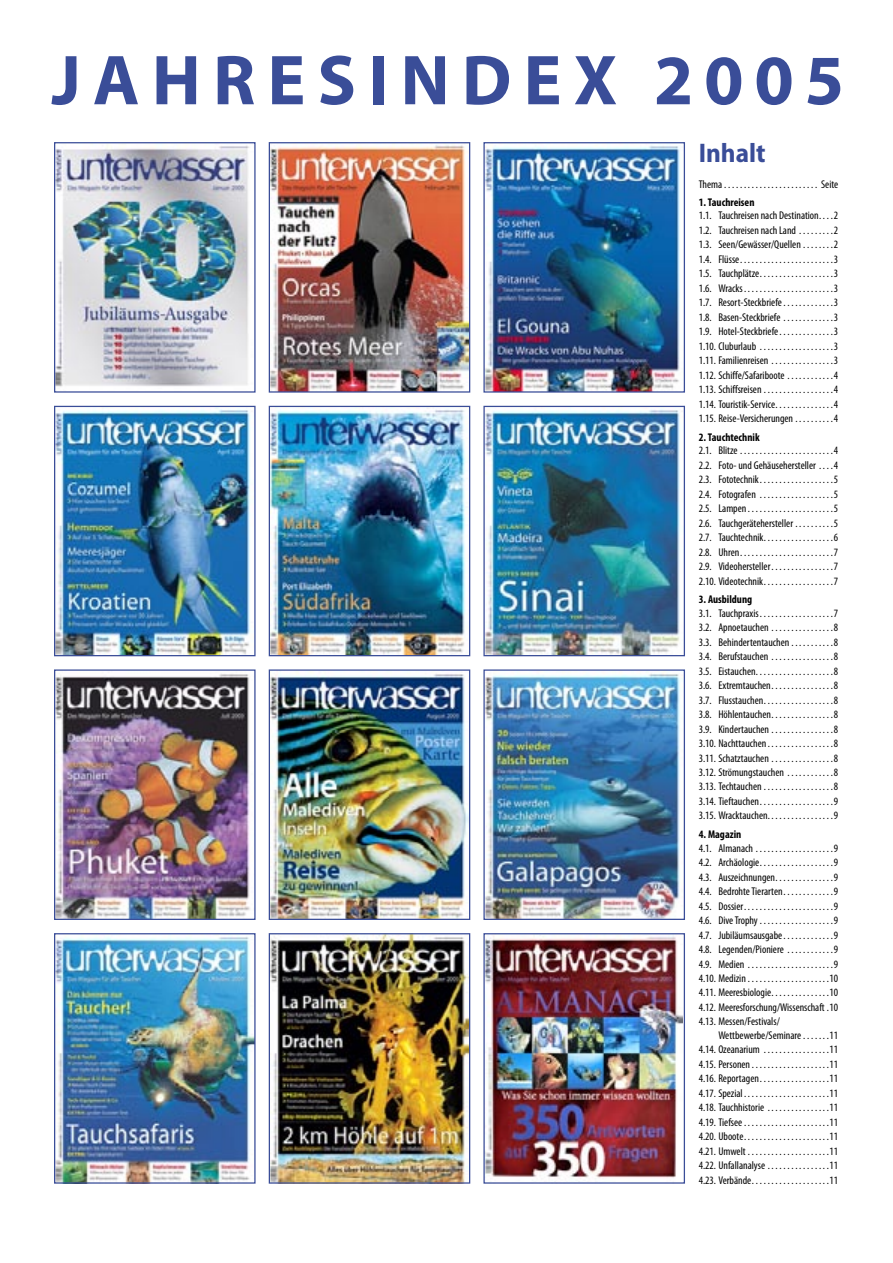
<style>
.page{position:relative;width:893px;height:1263px;background:#fff}
.page>*{position:absolute;margin:0;border:0;box-sizing:border-box;transform-origin:0 0}
.t1{font:700 71.25px "Myriad Pro";letter-spacing:.17em;color:#3a4d98}
.t2{font:700 semi-condensed 27px "Myriad Pro";color:#3a4d98}
.t3{font:condensed 11.25px/14.4px "Myriad Pro";color:#000;text-align:justify}
.t4{font:700 condensed 11.25px "Myriad Pro";color:#000}
</style>
<div class="page">
<img style="left:56px;top:145px;width:193px;height:242px">
<div style="left:54px;top:142px;width:202px;height:251px;border:1px solid #3a4d98"></div>
<img style="left:271px;top:144px;width:197px;height:247px">
<div style="left:269px;top:142px;width:201px;height:251px;border:1px solid #3a4d98"></div>
<img style="left:485px;top:144px;width:195px;height:247px">
<div style="left:483px;top:142px;width:202px;height:251px;border:1px solid #3a4d98"></div>
<img style="left:56px;top:408px;width:195px;height:246px">
<div style="left:54px;top:406px;width:202px;height:250px;border:1px solid #3a4d98"></div>
<img style="left:271px;top:408px;width:195px;height:246px">
<div style="left:269px;top:406px;width:201px;height:250px;border:1px solid #3a4d98"></div>
<img style="left:485px;top:409px;width:195px;height:245px">
<div style="left:483px;top:406px;width:202px;height:250px;border:1px solid #3a4d98"></div>
<img style="left:56px;top:673px;width:194px;height:245px">
<div style="left:54px;top:669px;width:202px;height:251px;border:1px solid #3a4d98"></div>
<img style="left:271px;top:671px;width:197px;height:247px">
<div style="left:269px;top:669px;width:201px;height:251px;border:1px solid #3a4d98"></div>
<img style="left:485px;top:671px;width:196px;height:247px">
<div style="left:483px;top:669px;width:202px;height:251px;border:1px solid #3a4d98"></div>
<img style="left:56px;top:936px;width:198px;height:246px">
<div style="left:54px;top:933px;width:202px;height:251px;border:1px solid #3a4d98"></div>
<img style="left:271px;top:935px;width:197px;height:247px">
<div style="left:269px;top:933px;width:201px;height:251px;border:1px solid #3a4d98"></div>
<img style="left:485px;top:935px;width:198px;height:247px">
<div style="left:483px;top:933px;width:202px;height:251px;border:1px solid #3a4d98"></div>
<h1 class="t1" style="left:52px;top:40px;width:794px">JAHRESINDEX 2005</h1>
<h2 class="t2" style="left:699px;top:138px;width:68px">Inhalt</h2>
<p class="t3" style="left:699px;top:177px;width:141px">Thema . . . . . . . . . . . . . . . . . . . . . . . . Seite</p>
<p class="t4" style="left:699px;top:196px;width:57px">1. Tauchreisen</p>
<p class="t3" style="left:699px;top:209px;width:141px">1.1. Tauchreisen nach Destination. . . .2<br>1.2. Tauchreisen nach Land . . . . . . . . .2<br>1.3. Seen/Gewässer/Quellen . . . . . . . .2<br>1.4. Flüsse. . . . . . . . . . . . . . . . . . . . . . . .3<br>1.5. Tauchplätze. . . . . . . . . . . . . . . . . . .3<br>1.6. Wracks. . . . . . . . . . . . . . . . . . . . . . .3<br>1.7. Resort-Steckbriefe. . . . . . . . . . . . .3<br>1.8. Basen-Steckbriefe . . . . . . . . . . . . .3<br>1.9. Hotel-Steckbriefe. . . . . . . . . . . . . .3<br>1.10. Cluburlaub . . . . . . . . . . . . . . . . . . .3<br>1.11. Familienreisen . . . . . . . . . . . . . . . .3<br>1.12. Schiffe/Safariboote . . . . . . . . . . . .4<br>1.13. Schiffsreisen . . . . . . . . . . . . . . . . . .4<br>1.14. Touristik-Service. . . . . . . . . . . . . . .4<br>1.15. Reise-Versicherungen . . . . . . . . . .4</p>
<p class="t4" style="left:699px;top:431px;width:62px">2. Tauchtechnik</p>
<p class="t3" style="left:699px;top:444px;width:141px">2.1. Blitze . . . . . . . . . . . . . . . . . . . . . . . .4<br>2.2. Foto- und Gehäusehersteller . . . .4<br>2.3. Fototechnik. . . . . . . . . . . . . . . . . . .5<br>2.4. Fotografen . . . . . . . . . . . . . . . . . . .5<br>2.5. Lampen . . . . . . . . . . . . . . . . . . . . . .5<br>2.6. Tauchgerätehersteller . . . . . . . . . .5<br>2.7. Tauchtechnik. . . . . . . . . . . . . . . . . .6<br>2.8. Uhren. . . . . . . . . . . . . . . . . . . . . . . .7<br>2.9. Videohersteller. . . . . . . . . . . . . . . .7<br>2.10. Videotechnik. . . . . . . . . . . . . . . . . .7</p>
<p class="t4" style="left:699px;top:593px;width:55px">3. Ausbildung</p>
<p class="t3" style="left:699px;top:606px;width:141px">3.1. Tauchpraxis. . . . . . . . . . . . . . . . . . .7<br>3.2. Apnoetauchen . . . . . . . . . . . . . . . .8<br>3.3. Behindertentauchen . . . . . . . . . . .8<br>3.4. Berufstauchen . . . . . . . . . . . . . . . .8<br>3.5. Eistauchen. . . . . . . . . . . . . . . . . . . .8<br>3.6. Extremtauchen. . . . . . . . . . . . . . . .8<br>3.7. Flusstauchen. . . . . . . . . . . . . . . . . .8<br>3.8. Höhlentauchen. . . . . . . . . . . . . . . .8<br>3.9. Kindertauchen . . . . . . . . . . . . . . . .8<br>3.10. Nachttauchen. . . . . . . . . . . . . . . . .8<br>3.11. Schatztauchen . . . . . . . . . . . . . . . .8<br>3.12. Strömungstauchen . . . . . . . . . . . .8<br>3.13. Techtauchen . . . . . . . . . . . . . . . . . .8<br>3.14. Tieftauchen. . . . . . . . . . . . . . . . . . .9<br>3.15. Wracktauchen. . . . . . . . . . . . . . . . .9</p>
<p class="t4" style="left:699px;top:828px;width:44px">4. Magazin</p>
<p class="t3" style="left:699px;top:841px;width:141px">4.1. Almanach . . . . . . . . . . . . . . . . . . . .9<br>4.2. Archäologie. . . . . . . . . . . . . . . . . . .9<br>4.3. Auszeichnungen. . . . . . . . . . . . . . .9<br>4.4. Bedrohte Tierarten. . . . . . . . . . . . .9<br>4.5. Dossier. . . . . . . . . . . . . . . . . . . . . . .9<br>4.6. Dive Trophy . . . . . . . . . . . . . . . . . . .9<br>4.7. Jubiläumsausgabe. . . . . . . . . . . . .9<br>4.8. Legenden/Pioniere . . . . . . . . . . . .9<br>4.9. Medien . . . . . . . . . . . . . . . . . . . . . .9<br>4.10. Medizin . . . . . . . . . . . . . . . . . . . . .10<br>4.11. Meeresbiologie. . . . . . . . . . . . . . .10<br>4.12. Meeresforschung/Wissenschaft .10<br>4.13. Messen/Festivals/</p>
<p class="t3" style="left:699px;top:1028px;width:141px;text-indent:20px">Wettbewerbe/Seminare . . . . . . .11<br>4.14. Ozeanarium . . . . . . . . . . . . . . . . .11<br>4.15. Personen . . . . . . . . . . . . . . . . . . . .11<br>4.16. Reportagen. . . . . . . . . . . . . . . . . .11<br>4.17. Spezial . . . . . . . . . . . . . . . . . . . . . .11<br>4.18. Tauchhistorie . . . . . . . . . . . . . . . .11<br>4.19. Tiefsee. . . . . . . . . . . . . . . . . . . . . .11<br>4.20. Uboote. . . . . . . . . . . . . . . . . . . . . .11<br>4.21. Umwelt . . . . . . . . . . . . . . . . . . . . .11<br>4.22. Unfallanalyse . . . . . . . . . . . . . . . .11<br>4.23. Verbände. . . . . . . . . . . . . . . . . . . .11</p>
</div>
